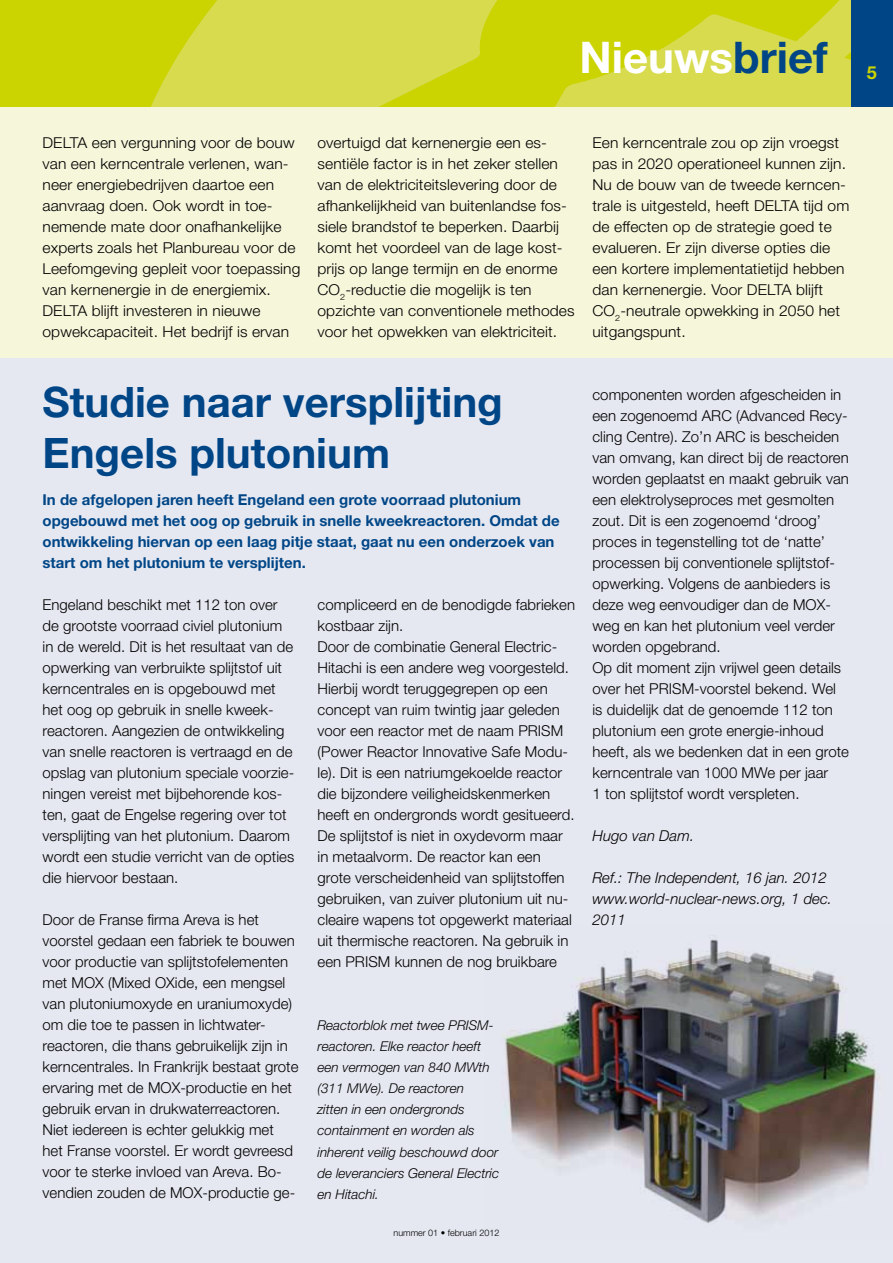
<style>
.page{position:relative;width:893px;height:1263px;background:#fff}
.page>*{position:absolute;margin:0;border:0;box-sizing:border-box;transform-origin:0 0}
.t1{font:700 43.65px "Helvetica Neue";color:#fff}
.t2{font:700 42px/50.4px "Helvetica Neue";color:#004687}
.t3{font:700 18px "Helvetica Neue";color:#cbd300}
.t4{font:300 15px/21px "Helvetica Neue";letter-spacing:.005em;color:#000}
.t5{font:300 15px/21px "Helvetica Neue";letter-spacing:.005em;color:#000;scale:1.04 1}
.t6{font:700 15px/21px "Helvetica Neue";color:#004687}
.t7{font:italic 300 15px/21px "Helvetica Neue";letter-spacing:.005em;color:#000}
.t8{font:italic 300 13.5px/21px "Helvetica Neue";color:#000}
.t9{font:300 9px "Helvetica Neue";color:#000}
.s1{color:#004687}
</style>
<div class="page">
<div style="left:0;top:83px;width:893px;height:275px;background:#f5f6da"></div>
<div style="left:0;top:358px;width:893px;height:905px;background:#e6e8f1"></div>
<img style="left:502px;top:937px;width:378px;height:286px">
<div style="left:850px;top:0;width:43px;height:106px;background:#004687"></div>
<div style="left:0;top:0;width:850px;height:106px;background:#cbd300"></div>
<svg style="left:151px;top:0;width:699px;height:106px;fill:#d7db4d"></svg>
<h1 class="t1" style="left:579px;top:31px;width:250px">Nieuws<span class="s1">brief</span></h1>
<p class="t3" style="left:867px;top:62px;width:12px">5</p>
<p class="t5" style="left:43px;top:132px;width:250px">DELTA een vergunning voor de bouw van een kerncentrale verlenen, wan&shy;neer energiebedrijven daartoe een aanvraag doen. Ook wordt in toe&shy;nemende mate door onafhankelijke experts zoals het Planbureau voor de Leefomgeving gepleit voor toepassing van kernenergie in de energiemix.<br>DELTA blijft investeren in nieuwe opwekcapaciteit. Het bedrijf is ervan</p>
<p class="t5" style="left:317px;top:132px;width:249px">overtuigd dat kernenergie een es&shy;sentiële factor is in het zeker stellen van de elektriciteitslevering door de afhankelijkheid van buitenlandse fos&shy;siele brandstof te beperken. Daarbij komt het voordeel van de lage kost&shy;prijs op lange termijn en de enorme CO<sub>2</sub>-reductie die mogelijk is ten opzichte van conventionele methodes voor het opwekken van elektriciteit.</p>
<p class="t5" style="left:592px;top:132px;width:249px">Een kerncentrale zou op zijn vroegst pas in 2020 operationeel kunnen zijn.<br>Nu de bouw van de tweede kerncen&shy;trale is uitgesteld, heeft DELTA tijd om de effecten op de strategie goed te evalueren. Er zijn diverse opties die een kortere implementatietijd hebben dan kernenergie. Voor DELTA blijft CO<sub>2</sub>-neutrale opwekking in 2050 het uitgangspunt.</p>
<h2 class="t2" style="left:43px;top:376px;width:462px">Studie naar versplijting<br>Engels plutonium</h2>
<p class="t6" style="left:43px;top:489px;width:519px">In de afgelopen jaren heeft Engeland een grote voorraad plutonium opgebouwd met het oog op gebruik in snelle kweekreactoren. Omdat de ontwikkeling hiervan op een laag pitje staat, gaat nu een onderzoek van start om het plutonium te versplijten.</p>
<p class="t4" style="left:43px;top:594px;width:253px">Engeland beschikt met 112 ton over de grootste voorraad civiel plutonium in de wereld. Dit is het resultaat van de opwerking van verbruikte splijtstof uit kerncentrales en is opgebouwd met het oog op gebruik in snelle kweek&shy;reactoren. Aangezien de ontwikkeling van snelle reactoren is vertraagd en de opslag van plutonium speciale voorzie&shy;ningen vereist met bijbehorende kos&shy;ten, gaat de Engelse regering over tot versplijting van het plutonium. Daarom wordt een studie verricht van de opties die hiervoor bestaan.</p>
<p class="t4" style="left:43px;top:909px;width:258px">Door de Franse firma Areva is het voorstel gedaan een fabriek te bouwen voor productie van splijtstofelementen met MOX (Mixed OXide, een mengsel van plutoniumoxyde en uraniumoxyde) om die toe te passen in lichtwater&shy;reactoren, die thans gebruikelijk zijn in kerncentrales. In Frankrijk bestaat grote ervaring met de MOX-productie en het gebruik ervan in drukwaterreactoren.<br>Niet iedereen is echter gelukkig met<br>het Franse voorstel. Er wordt gevreesd voor te sterke invloed van Areva. Bo&shy;vendien zouden de MOX-productie ge-</p>
<p class="t4" style="left:317px;top:594px;width:259px">compliceerd en de benodigde fabrieken kostbaar zijn.<br>Door de combinatie General Electric-Hitachi is een andere weg voorgesteld.<br>Hierbij wordt teruggegrepen op een concept van ruim twintig jaar geleden voor een reactor met de naam PRISM (Power Reactor Innovative Safe Modu&shy;le). Dit is een natriumgekoelde reactor die bijzondere veiligheidskenmerken heeft en ondergronds wordt gesitueerd.<br>De splijtstof is niet in oxydevorm maar in metaalvorm. De reactor kan een grote verscheidenheid van splijtstoffen gebruiken, van zuiver plutonium uit nu&shy;cleaire wapens tot opgewerkt materiaal uit thermische reactoren. Na gebruik in een PRISM kunnen de nog bruikbare</p>
<p class="t8" style="left:317px;top:1015px;width:183px">Reactorblok met twee PRISM&shy;reactoren. Elke reactor heeft een vermogen van 840 MWth (311 MWe). De reactoren<br>zitten in een ondergronds containment en worden als inherent veilig beschouwd door de leveranciers General Electric en Hitachi.</p>
<p class="t9" style="left:394px;top:1227px;width:107px">nummer 01 • februari 2012</p>
<p class="t4" style="left:592px;top:384px;width:258px">componenten worden afgescheiden in een zogenoemd ARC (Advanced Recy&shy;cling Centre). Zo’n ARC is bescheiden van omvang, kan direct bij de reactoren worden geplaatst en maakt gebruik van een elektrolyseproces met gesmolten zout. Dit is een zogenoemd ‘droog’ proces in tegenstelling tot de ‘natte’ processen bij conventionele splijtstof&shy;opwerking. Volgens de aanbieders is deze weg eenvoudiger dan de MOX&shy;weg en kan het plutonium veel verder worden opgebrand.<br>Op dit moment zijn vrijwel geen details over het PRISM-voorstel bekend. Wel is duidelijk dat de genoemde 112 ton plutonium een grote energie-inhoud heeft, als we bedenken dat in een grote kerncentrale van 1000 MWe per jaar<br>1 ton splijtstof wordt verspleten.</p>
<p class="t7" style="left:592px;top:825px;width:103px">Hugo van Dam.</p>
<p class="t7" style="left:592px;top:867px;width:241px">Ref.: The Independent, 16 jan. 2012 www.world-nuclear-news.org, 1 dec.<br>2011</p>
</div>
